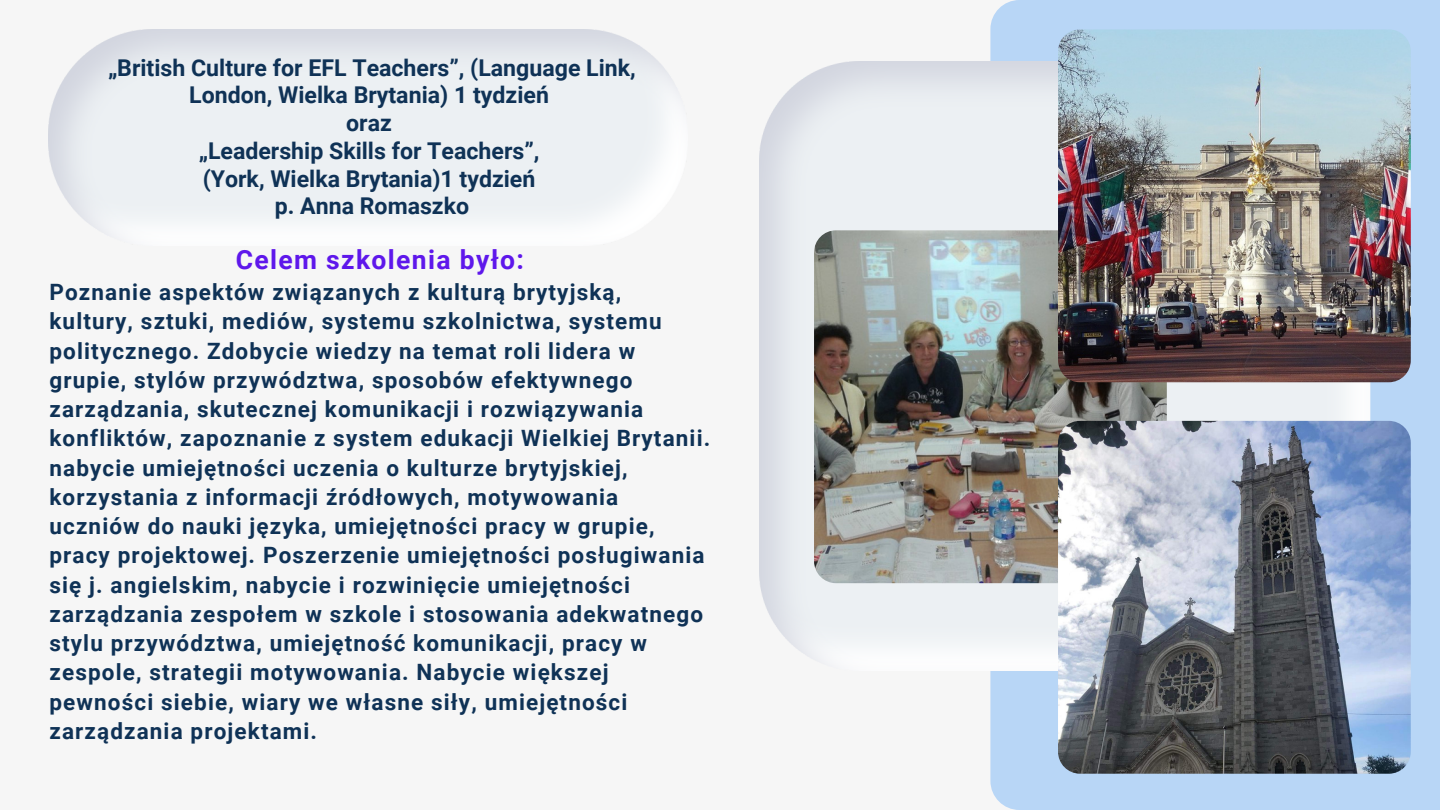
<style>
.page{position:relative;width:1440px;height:810px;background:#f6f6f6}
.page>*{position:absolute;margin:0;border:0;box-sizing:border-box;transform-origin:0 0}
.t1{font:700 26.5px "Roboto";letter-spacing:.05em;color:#5e17eb}
.t2{font:700 23.1px/27.8px "Roboto";color:#0f3256;text-align:center}
.t3{font:700 22.5px/29.2px "Roboto";letter-spacing:.05em;color:#0f3256}
</style>
<div class="page">
<div style="left:990px;top:0;width:450px;height:810px;background:#b8d6f6"></div>
<img style="left:760px;top:61px;width:610px;height:610px">
<img style="left:814px;top:230px;width:353px;height:353px;border-radius:22px">
<img style="left:1058px;top:29px;width:353px;height:353px;border-radius:22px">
<img style="left:1058px;top:421px;width:353px;height:353px;border-radius:22px">
<p class="t2" style="left:108px;top:54px;width:529px">„British Culture for EFL Teachers”, (Language Link,<br>London, Wielka Brytania) 1 tydzień<br>oraz<br>„Leadership Skills for Teachers”,<br>(York, Wielka Brytania)1 tydzień<br>p. Anna Romaszko</p>
<p class="t1" style="left:236px;top:245px;width:290px">Celem szkolenia było:</p>
<p class="t3" style="left:49px;top:278px;width:662px">Poznanie aspektów związanych z kulturą brytyjską, kultury, sztuki, mediów, systemu szkolnictwa, systemu politycznego. Zdobycie wiedzy na temat roli lidera w grupie, stylów przywództwa, sposobów efektywnego zarządzania, skutecznej komunikacji i rozwiązywania konfliktów, zapoznanie z system edukacji Wielkiej Brytanii. nabycie umiejętności uczenia o kulturze brytyjskiej, korzystania z informacji źródłowych, motywowania uczniów do nauki języka, umiejętności pracy w grupie, pracy projektowej. Poszerzenie umiejętności posługiwania się j. angielskim, nabycie i rozwinięcie umiejętności zarządzania zespołem w szkole i stosowania adekwatnego stylu przywództwa, umiejętność komunikacji, pracy w zespole, strategii motywowania. Nabycie większej pewności siebie, wiary we własne siły, umiejętności zarządzania projektami.</p>
</div>
